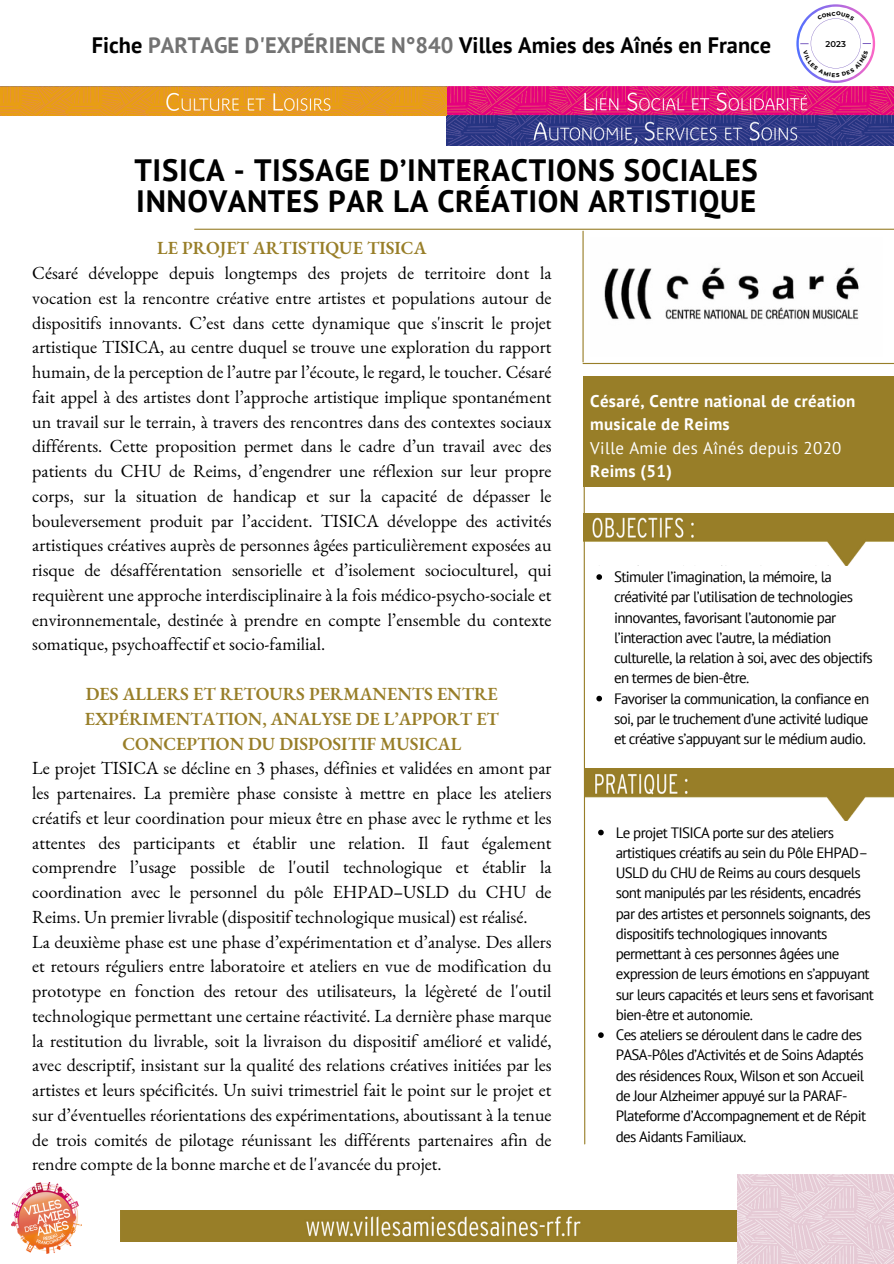
<style>
.page{position:relative;width:894px;height:1264px;background:#fff}
.page>*{position:absolute;margin:0;border:0;box-sizing:border-box;transform-origin:0 0}
.t1{font:700 30.75px/30.3px "PT Sans";letter-spacing:.02em;color:#000}
.t2{font:700 22.35px "PT Sans";color:#000}
.t3{font:18px/24.8px "EB Garamond";color:#000;text-align:justify}
.t4{font:600 18px/24.8px "EB Garamond";color:#987e28;text-align:center}
.t5{font:700 16.95px/23.4px "PT Sans";letter-spacing:.02em;color:#fff}
.t6{font:15px/20.2px "PT Sans";letter-spacing:-.045em;color:#000}
.t7{font:600 8.4px "Montserrat";color:#000}
.s1{color:#737373}
.s2{font-weight:400}
</style>
<div class="page">
<svg style="left:583px;top:486px;width:2px;height:659px"></svg>
<img style="left:120px;top:1210px;width:617px;height:31px">
<img style="left:737px;top:1174px;width:156px;height:89px">
<img style="left:584px;top:768px;width:309px;height:52px">
<img style="left:583px;top:513px;width:310px;height:52px">
<div style="left:583px;top:376px;width:310px;height:110px;background:#987e28"></div>
<hr style="left:195px;top:229px;width:698px;height:1px;background:#987e28">
<hr style="left:582px;top:231px;width:1px;height:131px;background:#987e28">
<hr style="left:583px;top:363px;width:310px;height:1px;background:#987e28">
<img style="left:12px;top:1182px;width:69px;height:71px">
<img style="left:604px;top:267px;width:255px;height:53px">
<img style="left:446px;top:86px;width:447px;height:59px">
<img style="left:0;top:86px;width:446px;height:30px">
<svg style="left:596px;top:574px;width:6px;height:6px"></svg>
<svg style="left:596px;top:695px;width:6px;height:6px"></svg>
<svg style="left:598px;top:829px;width:5px;height:6px"></svg>
<svg style="left:598px;top:1032px;width:5px;height:5px"></svg>
<svg style="left:796px;top:4px;width:78px;height:79px"></svg>
<p class="t2" style="left:92px;top:31px;width:680px">Fiche <span class="s1">PARTAGE D'EXPÉRIENCE N°840</span> Villes Amies des Aînés en France</p>
<h1 class="t1" style="left:134px;top:155px;width:624px">TISICA - TISSAGE DʼINTERACTIONS SOCIALES<br>INNOVANTES PAR LA CRÉATION ARTISTIQUE</h1>
<p class="t7" style="left:825px;top:39px;width:22px">2023</p>
<p class="t4" style="left:157px;top:235px;width:271px">LE PROJET ARTISTIQUE TISICA</p>
<p class="t3" style="left:32px;top:260px;width:520px">Césaré développe depuis longtemps des projets de territoire dont la vocation est la rencontre créative entre artistes et populations autour de dispositifs innovants. C’est dans cette dynamique que s'inscrit le projet artistique TISICA, au centre duquel se trouve une exploration du rapport humain, de la perception de l’autre par l’écoute, le regard, le toucher. Césaré fait appel à des artistes dont l’approche artistique implique spontanément un travail sur le terrain, à travers des rencontres dans des contextes sociaux différents. Cette proposition permet dans le cadre d’un travail avec des patients du CHU de Reims, d’engendrer une réflexion sur leur propre corps, sur la situation de handicap et sur la capacité de dépasser le bouleversement produit par l’accident. TISICA développe des activités artistiques créatives auprès de personnes âgées particulièrement exposées au risque de désafférentation sensorielle et d’isolement socioculturel, qui requièrent une approche interdisciplinaire à la fois médico-psycho-sociale et environnementale, destinée à prendre en compte l’ensemble du contexte somatique, psychoaffectif et socio-familial.</p>
<p class="t4" style="left:85px;top:681px;width:415px">DES ALLERS ET RETOURS PERMANENTS ENTRE<br>EXPÉRIMENTATION, ANALYSE DE L’APPORT ET<br>CONCEPTION DU DISPOSITIF MUSICAL</p>
<p class="t3" style="left:32px;top:755px;width:520px;text-align:left">Le projet TISICA se décline en 3 phases, définies et validées en amont par les partenaires. La première phase consiste à mettre en place les ateliers créatifs et leur coordination pour mieux être en phase avec le rythme et les attentes des participants et établir une relation. Il faut également comprendre l’usage possible de l'outil technologique et établir la coordination avec le personnel du pôle EHPAD–USLD du CHU de Reims. Un premier livrable (dispositif technologique musical) est réalisé.<br>La deuxième phase est une phase d’expérimentation et d’analyse. Des allers et retours réguliers entre laboratoire et ateliers en vue de modification du prototype en fonction des retour des utilisateurs, la légèreté de l'outil technologique permettant une certaine réactivité. La dernière phase marque la restitution du livrable, soit la livraison du dispositif amélioré et validé, avec descriptif, insistant sur la qualité des relations créatives initiées par les artistes et leurs spécificités. Un suivi trimestriel fait le point sur le projet et sur d’éventuelles réorientations des expérimentations, aboutissant à la tenue de trois comités de pilotage réunissant les différents partenaires afin de rendre compte de la bonne marche et de l'avancée du projet.</p>
<p class="t5" style="left:590px;top:389px;width:267px">Césaré, Centre national de création musicale de Reims<br><span class="s2">Ville Amie des Aînés depuis 2020<br></span>Reims (51)</p>
<p class="t6" style="left:614px;top:566px;width:260px">Stimuler l’imagination, la mémoire, la créativité par l’utilisation de technologies innovantes, favorisant l’autonomie par l’interaction avec l’autre, la médiation culturelle, la relation à soi, avec des objectifs en termes de bien-être.</p>
<p class="t6" style="left:614px;top:688px;width:257px;text-align:justify">Favoriser la communication, la confiance en soi, par le truchement d’une activité ludique et créative s’appuyant sur le médium audio.</p>
<p class="t6" style="left:615px;top:822px;width:259px">Le projet TISICA porte sur des ateliers artistiques créatifs au sein du Pôle EHPAD– USLD du CHU de Reims au cours desquels sont manipulés par les résidents, encadrés par des artistes et personnels soignants, des dispositifs technologiques innovants permettant à ces personnes âgées une expression de leurs émotions en s’appuyant sur leurs capacités et leurs sens et favorisant bien-être et autonomie.</p>
<p class="t6" style="left:615px;top:1024px;width:252px">Ces ateliers se déroulent dans le cadre des PASA-Pôles d’Activités et de Soins Adaptés des résidences Roux, Wilson et son Accueil de Jour Alzheimer appuyé sur la PARAF-Plateforme d’Accompagnement et de Répit des Aidants Familiaux.</p>
</div>
